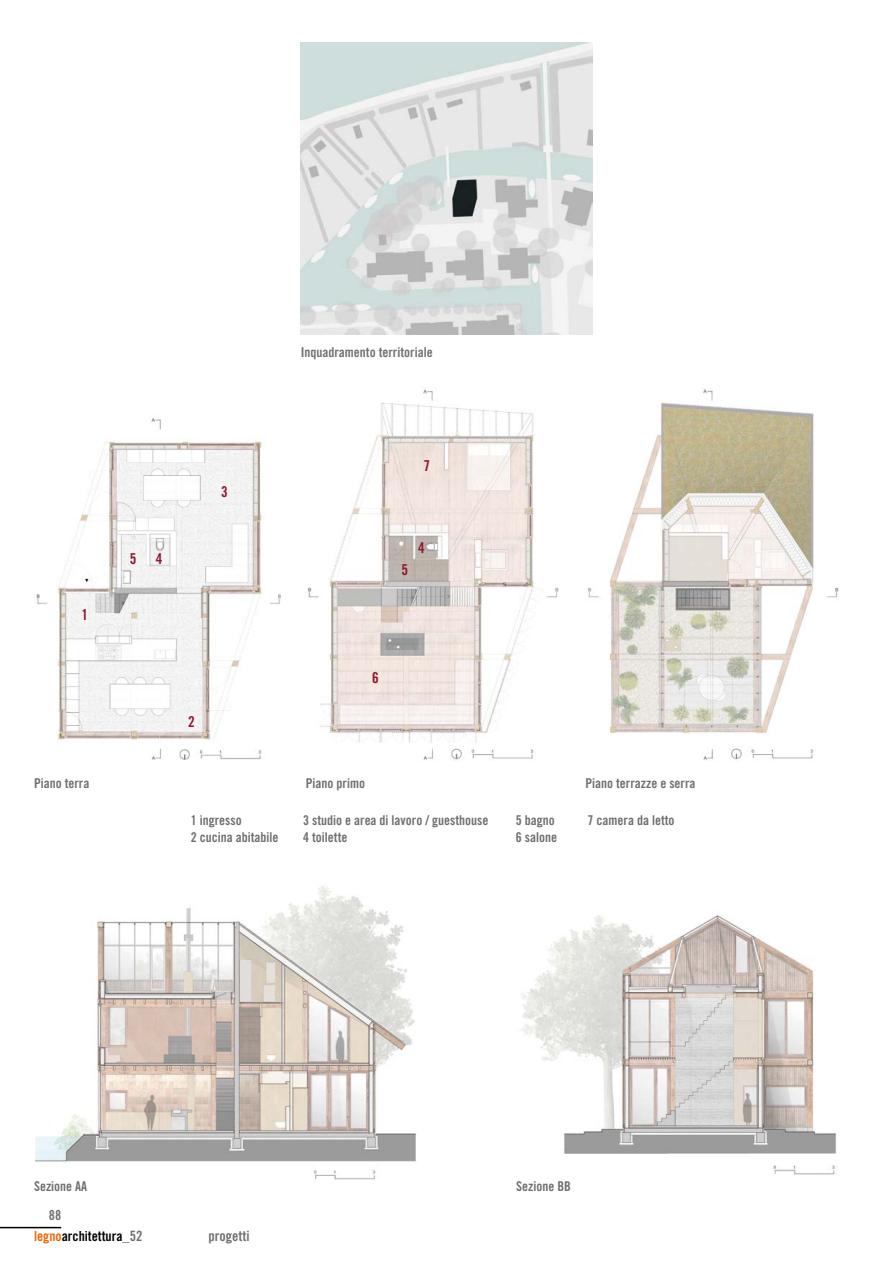
<style>
.page{position:relative;width:893px;height:1263px;background:#fff}
.page>*{position:absolute;margin:0;border:0;box-sizing:border-box;transform-origin:0 0}
.t1{font:15px "Trade Gothic LT Std Bd Cn 20";color:#8e172f}
.t2{font:14.25px "Trade Gothic LT Std Bd Cn 20";color:#706f6f}
.t3{font:13.8px/21.6px "Trade Gothic LT Std Bd Cn 20";color:#000}
.t4{font:13.5px/16.5px "Trade Gothic LT Std Bd Cn 20";color:#706f6f}
.s1{color:#706f6f}
.s2{color:#ec6608}
.s3{font-size:14.25px;color:#706f6f}
</style>
<div class="page">
<hr style="left:0;top:1227px;width:61px;height:1px;background:#000">
<img style="left:301px;top:43px;width:291px;height:291px">
<img style="left:34px;top:886px;width:382px;height:293px">
<img style="left:521px;top:915px;width:315px;height:260px">
<img style="left:36px;top:418px;width:245px;height:342px">
<img style="left:307px;top:389px;width:252px;height:371px">
<img style="left:588px;top:389px;width:251px;height:371px">
<p class="t4" style="left:301px;top:344px;width:133px">Inquadramento territoriale</p>
<p class="t1" style="left:82px;top:605px;width:8px">1</p>
<p class="t1" style="left:130px;top:549px;width:8px">5</p>
<p class="t1" style="left:156px;top:549px;width:8px">4</p>
<p class="t1" style="left:221px;top:482px;width:8px">3</p>
<p class="t1" style="left:188px;top:712px;width:8px">2</p>
<p class="t1" style="left:423px;top:457px;width:8px">7</p>
<p class="t1" style="left:402px;top:560px;width:8px">5</p>
<p class="t1" style="left:418px;top:538px;width:8px">4</p>
<p class="t1" style="left:372px;top:668px;width:8px">6</p>
<p class="t4" style="left:34px;top:774px;width:57px">Piano terra</p>
<p class="t4" style="left:306px;top:774px;width:61px">Piano primo</p>
<p class="t4" style="left:585px;top:774px;width:112px">Piano terrazze e serra</p>
<p class="t4" style="left:191px;top:812px;width:89px">1 ingresso<br>2 cucina abitabile</p>
<p class="t4" style="left:303px;top:812px;width:187px">3 studio e area di lavoro / guesthouse<br>4 toilette</p>
<p class="t4" style="left:516px;top:812px;width:43px">5 bagno<br>6 salone</p>
<p class="t4" style="left:588px;top:812px;width:88px">7 camera da letto</p>
<p class="t4" style="left:34px;top:1177px;width:55px">Sezione AA</p>
<p class="t3" style="left:34px;top:1204px;width:110px;text-indent:15px"><span class="s1">88 </span><span class="s2">legno</span>architettura<span class="s3">_52</span></p>
<p class="t2" style="left:208px;top:1227px;width:43px">progetti</p>
<p class="t4" style="left:516px;top:1177px;width:56px">Sezione BB</p>
</div>
